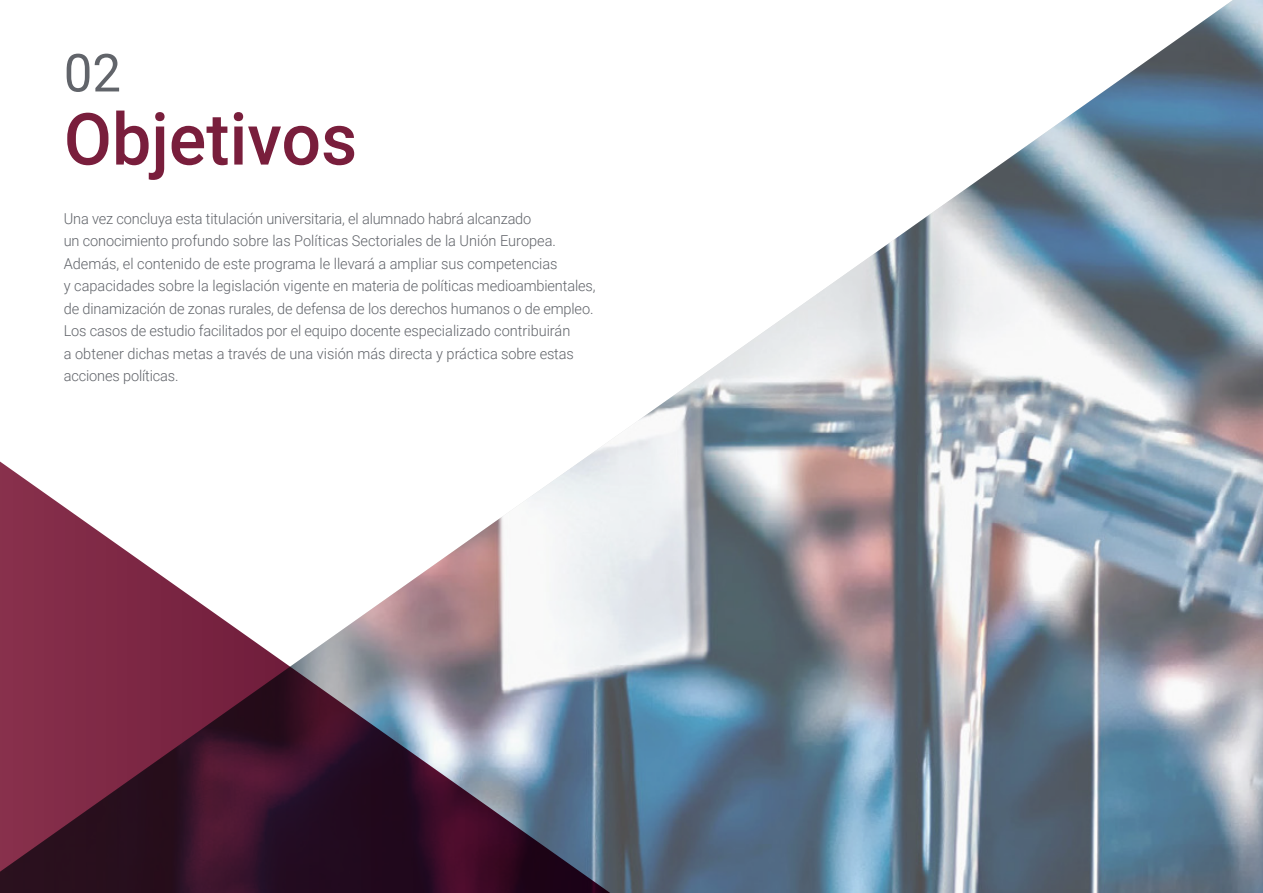
<style>
.page{position:relative;width:1263px;height:893px;background:#fff}
.page>*{position:absolute;margin:0;border:0;box-sizing:border-box;transform-origin:0 0}
.t1{font:500 72px "Roboto";color:#791e3c}
.t2{font:52.5px "Roboto";color:#61646a}
.t3{font:300 15px/22.5px "Roboto";letter-spacing:-.01em;color:#61646a}
</style>
<div class="page">
<img style="left:604px;top:0;width:659px;height:893px">
<svg style="left:0;top:446px;width:640px;height:447px"></svg>
<h2 class="t2" style="left:64px;top:36px;width:59px">02</h2>
<h1 class="t1" style="left:64px;top:89px;width:295px">Objetivos</h1>
<p class="t3" style="left:64px;top:207px;width:533px">Una vez concluya esta titulación universitaria, el alumnado habrá alcanzado<br>un conocimiento profundo sobre las Políticas Sectoriales de la Unión Europea.<br>Además, el contenido de este programa le llevará a ampliar sus competencias<br>y capacidades sobre la legislación vigente en materia de políticas medioambientales, de dinamización de zonas rurales, de defensa de los derechos humanos o de empleo.<br>Los casos de estudio facilitados por el equipo docente especializado contribuirán<br>a obtener dichas metas a través de una visión más directa y práctica sobre estas acciones políticas.</p>
</div>
